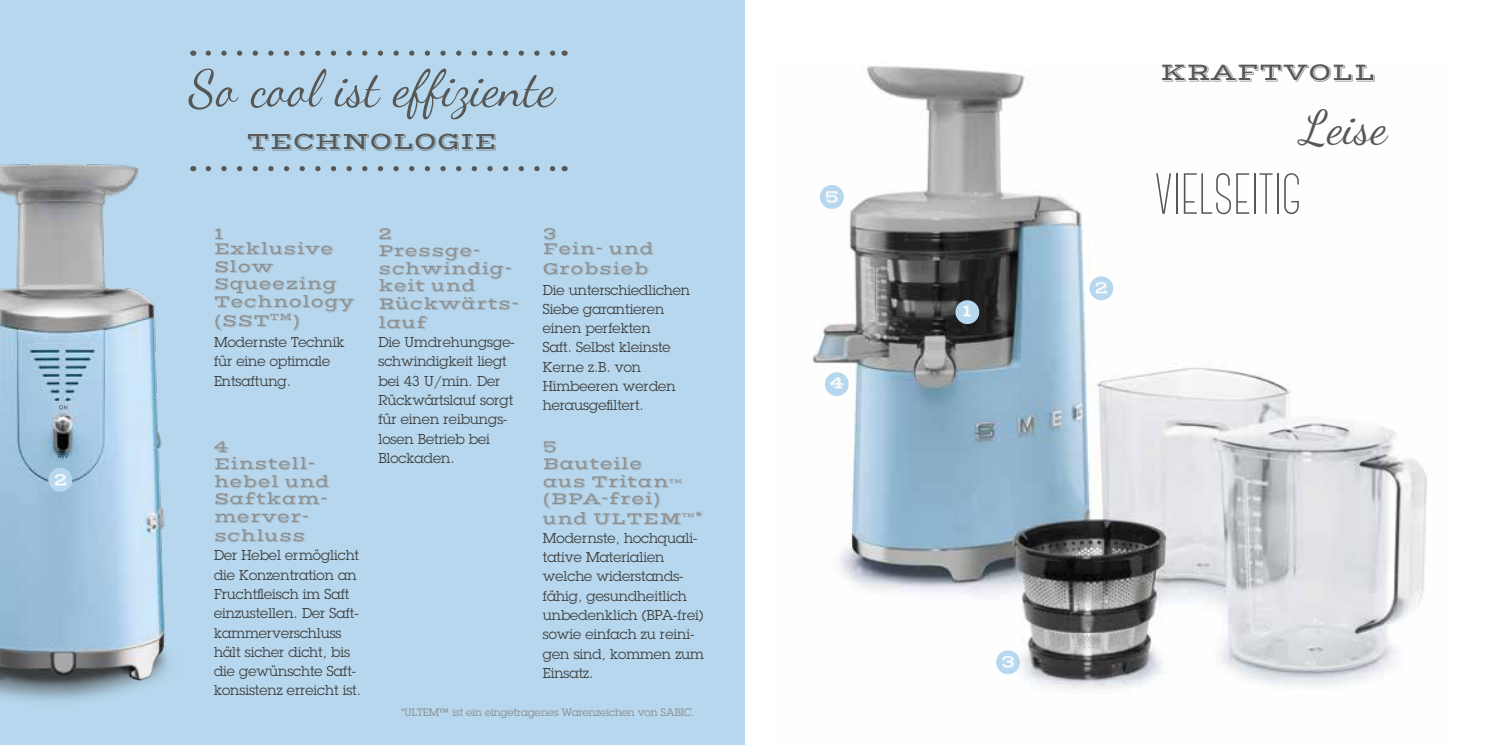
<style>
.page{position:relative;width:1489px;height:745px;background:#fff}
.page>*{position:absolute;margin:0;border:0;box-sizing:border-box;transform-origin:0 0}
.t1{font:300 57.75px "Canter";color:#575756}
.t2{font:50.75px "Dancing Script OT";color:#575756}
.t3{font:47.25px "Dancing Script OT";color:#575756}
.t4{font:25.2px "Vast Shadow";color:#575756}
.t5{font:24.68px "Vast Shadow";color:#575756}
.t6{font:17.5px/17.5px "Vast Shadow";color:#8e8f8f}
.t7{font:17.5px "Vast Shadow";color:#fff}
.t8{font:14px/19.2px "Lubalin Graph Std";color:#3c3c3b}
.t9{font:14px "Vast Shadow";color:#8e8f8f}
.t10{font:10.5px "Lubalin Graph Std";color:#878787}
.t11{font:6.12px "Vast Shadow";color:#8e8f8f}
</style>
<div class="page">
<img style="left:812px;top:66px;width:615px;height:624px">
<div style="left:0;top:0;width:744px;height:744px;background:#b6d7ed"></div>
<svg style="left:221px;top:166px;width:335px;height:5px"></svg>
<svg style="left:208px;top:50px;width:348px;height:6px"></svg>
<img style="left:0;top:164px;width:211px;height:537px">
<div style="left:955px;top:300px;width:24px;height:24px;background:#b6d7ed;border-radius:50%"></div>
<div style="left:996px;top:650px;width:23px;height:23px;background:#b6d7ed;border-radius:50%"></div>
<div style="left:824px;top:372px;width:24px;height:24px;background:#b6d7ed;border-radius:50%"></div>
<div style="left:820px;top:185px;width:23px;height:24px;background:#b6d7ed;border-radius:50%"></div>
<div style="left:1089px;top:276px;width:24px;height:24px;background:#b6d7ed;border-radius:50%"></div>
<div style="left:48px;top:467px;width:24px;height:24px;background:#b6d7ed;border-radius:50%"></div>
<svg style="left:58px;top:454px;width:10px;height:4px"></svg>
<svg style="left:59px;top:405px;width:8px;height:4px"></svg>
<p class="t7" style="left:54px;top:468px;width:15px">2</p>
<h2 class="t2" style="left:188px;top:58px;width:369px">So cool ist effiziente</h2>
<h3 class="t5" style="left:247px;top:126px;width:252px">TECHNOLOGIE</h3>
<p class="t6" style="left:214px;top:225px;width:121px;line-height:15.8px">1<br>Exklusive</p>
<p class="t6" style="left:214px;top:258px;width:142px">Slow<br>Squeezing<br>Technology</p>
<p class="t6" style="left:214px;top:312px;width:88px">(SST<sup>TM</sup>)</p>
<p class="t8" style="left:214px;top:332px;width:132px">Modernste Technik für eine optimale<br>Entsaftung.</p>
<p class="t6" style="left:214px;top:437px;width:117px">4<br>Einstell&shy;hebel und<br>Saftkam&shy;merver-</p>
<p class="t6" style="left:214px;top:527px;width:93px">schluss</p>
<p class="t8" style="left:214px;top:545px;width:148px">Der Hebel ermöglicht die Konzentration an<br>Fruchtfleisch im Saft einzustellen. Der Saft&shy;kammerverschluss hält sicher dicht, bis die gewünschte Saft&shy;konsistenz erreicht ist.</p>
<p class="t6" style="left:378px;top:224px;width:142px">2<br>Pressge&shy;schwindig&shy;keit und<br>Rückwärts-</p>
<p class="t6" style="left:378px;top:314px;width:51px">lauf</p>
<p class="t8" style="left:378px;top:332px;width:138px">Die Umdrehungsge&shy;schwindigkeit liegt bei 43 U/min. Der<br>Rückwärtslauf sorgt für einen reibungs&shy;losen Betrieb bei<br>Blockaden.</p>
<p class="t6" style="left:543px;top:225px;width:113px;line-height:15.8px">3<br>Fein- und</p>
<p class="t6" style="left:543px;top:259px;width:108px">Grobsieb</p>
<p class="t8" style="left:543px;top:280px;width:149px">Die unterschiedlichen<br>Siebe garantieren einen perfekten<br>Saft. Selbst kleinste<br>Kerne z.B. von<br>Himbeeren werden herausgefiltert.</p>
<p class="t6" style="left:543px;top:437px;width:127px">5<br>Bauteile aus Tritan</p>
<p class="t11" style="left:668px;top:477px;width:15px">TM</p>
<p class="t6" style="left:543px;top:489px;width:140px;line-height:19.2px">(BPA-frei) und ULTEM</p>
<p class="t11" style="left:681px;top:510px;width:15px">TM</p>
<p class="t9" style="left:694px;top:507px;width:10px">*</p>
<p class="t8" style="left:543px;top:528px;width:162px">Modernste, hochquali&shy;tative Materialien welche widerstands&shy;fähig, gesundheitlich unbedenklich (BPA-frei) sowie einfach zu reini&shy;gen sind, kommen zum<br>Einsatz.</p>
<p class="t10" style="left:401px;top:704px;width:295px">*ULTEM™ ist ein eingetragenes Warenzeichen von SABIC.</p>
<p class="t7" style="left:824px;top:186px;width:16px">5</p>
<p class="t7" style="left:829px;top:372px;width:16px">4</p>
<p class="t7" style="left:962px;top:300px;width:11px">1</p>
<p class="t7" style="left:1094px;top:277px;width:15px">2</p>
<h3 class="t4" style="left:1160px;top:56px;width:217px">KRAFTVOLL</h3>
<h3 class="t3" style="left:1297px;top:100px;width:92px">Leise</h3>
<h1 class="t1" style="left:1154px;top:166px;width:148px">VIELSEITIG</h1>
<p class="t7" style="left:1001px;top:650px;width:16px">3</p>
</div>
